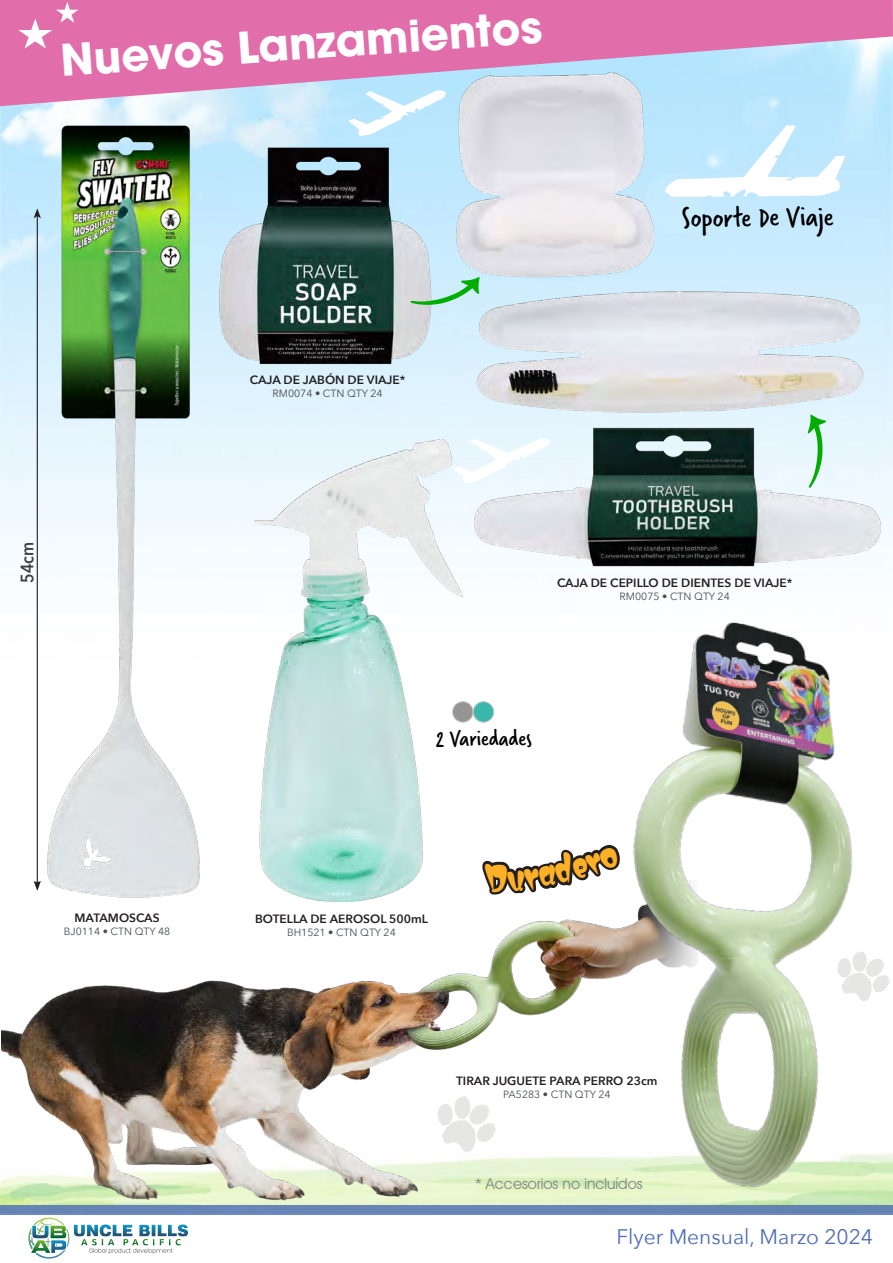
<style>
.page{position:relative;width:893px;height:1263px;background:#fff}
.page>*{position:absolute;margin:0;border:0;box-sizing:border-box;transform-origin:0 0}
.t1{font:700 43.5px "Avant Garde LT";color:#fff}
.t2{font:30px "Verveine";letter-spacing:-.01em;color:#000}
.t3{font:24px "Verveine";color:#000}
.t4{font:21px "Avenir Next";color:#506eb5}
.t5{font:600 18px "Avenir Next";color:#3e3e3f;scale:.88 1}
.t6{font:15px "Avant Garde IT Cby BT";color:#808285}
.t7{font:600 12px "Avenir Next";color:#231f20}
.t8{font:10.5px "Avenir Next";color:#494c56}
</style>
<div class="page">
<svg style="left:679px;top:124px;width:166px;height:73px"></svg>
<img style="left:0;top:106px;width:1px;height:1099px">
<svg style="left:349px;top:106px;width:80px;height:32px"></svg>
<div style="left:0;top:1205px;width:893px;height:9px;background:#6383b1"></div>
<svg style="left:0;top:0;width:893px;height:106px;fill:#e16eab"></svg>
<svg style="left:18px;top:2px;width:61px;height:46px"></svg>
<div style="left:0;top:764px;width:72px;height:39px;background:#fff"></div>
<hr style="left:0;top:761px;width:72px;height:3px;background:#9ea1a6">
<img style="left:254px;top:439px;width:208px;height:442px">
<img style="left:880px;top:959px;width:10px;height:33px">
<img style="left:429px;top:60px;width:250px;height:215px">
<img style="left:15px;top:107px;width:234px;height:774px">
<hr style="left:37px;top:216px;width:1px;height:667px;background:#231f20">
<svg style="left:34px;top:208px;width:7px;height:10px"></svg>
<img style="left:1px;top:881px;width:696px;height:378px">
<img style="left:459px;top:275px;width:417px;height:148px">
<div style="left:453px;top:702px;width:20px;height:20px;background:#969596;border-radius:50%"></div>
<div style="left:452px;top:701px;width:21px;height:21px;border:1px solid #cdc9c8;border-radius:50%"></div>
<div style="left:473px;top:702px;width:21px;height:20px;background:#3bb7ad;border-radius:50%"></div>
<div style="left:473px;top:701px;width:21px;height:21px;border:1px solid #cdc9c8;border-radius:50%"></div>
<img style="left:592px;top:622px;width:288px;height:573px">
<img style="left:459px;top:423px;width:434px;height:157px">
<img style="left:192px;top:140px;width:276px;height:244px">
<svg style="left:808px;top:415px;width:18px;height:73px"></svg>
<svg style="left:411px;top:277px;width:69px;height:28px"></svg>
<svg style="left:485px;top:845px;width:136px;height:47px"></svg>
<h1 class="t1" style="left:59px;top:32px;width:484px;rotate:-4deg">Nuevos Lanzamientos</h1>
<p class="t7" style="left:250px;top:369px;width:157px">CAJA DE JABÓN DE VIAJE*</p>
<p class="t8" style="left:273px;top:384px;width:112px">RM0074 • CTN QTY 24</p>
<p class="t2" style="left:682px;top:196px;width:154px">Soporte De Viaje</p>
<p class="t5" style="left:12px;top:583px;width:48px;rotate:-90deg">54cm</p>
<p class="t7" style="left:557px;top:572px;width:237px">CAJA DE CEPILLO DE DIENTES DE VIAJE*</p>
<p class="t8" style="left:620px;top:587px;width:112px">RM0075 • CTN QTY 24</p>
<p class="t3" style="left:436px;top:722px;width:98px">2 Variedades</p>
<p class="t7" style="left:75px;top:908px;width:87px">MATAMOSCAS</p>
<p class="t8" style="left:64px;top:923px;width:108px">BJ0114 • CTN QTY 48</p>
<p class="t7" style="left:255px;top:909px;width:174px">BOTELLA DE AEROSOL 500mL</p>
<p class="t8" style="left:287px;top:924px;width:110px">BH1521 • CTN QTY 24</p>
<p class="t7" style="left:456px;top:1070px;width:203px">TIRAR JUGUETE PARA PERRO 23cm</p>
<p class="t8" style="left:503px;top:1085px;width:109px">PA5283 • CTN QTY 24</p>
<p class="t6" style="left:474px;top:1174px;width:170px">* Accesorios no incluídos</p>
<h3 class="t4" style="left:616px;top:1219px;width:258px">Flyer Mensual, Marzo 2024</h3>
</div>
